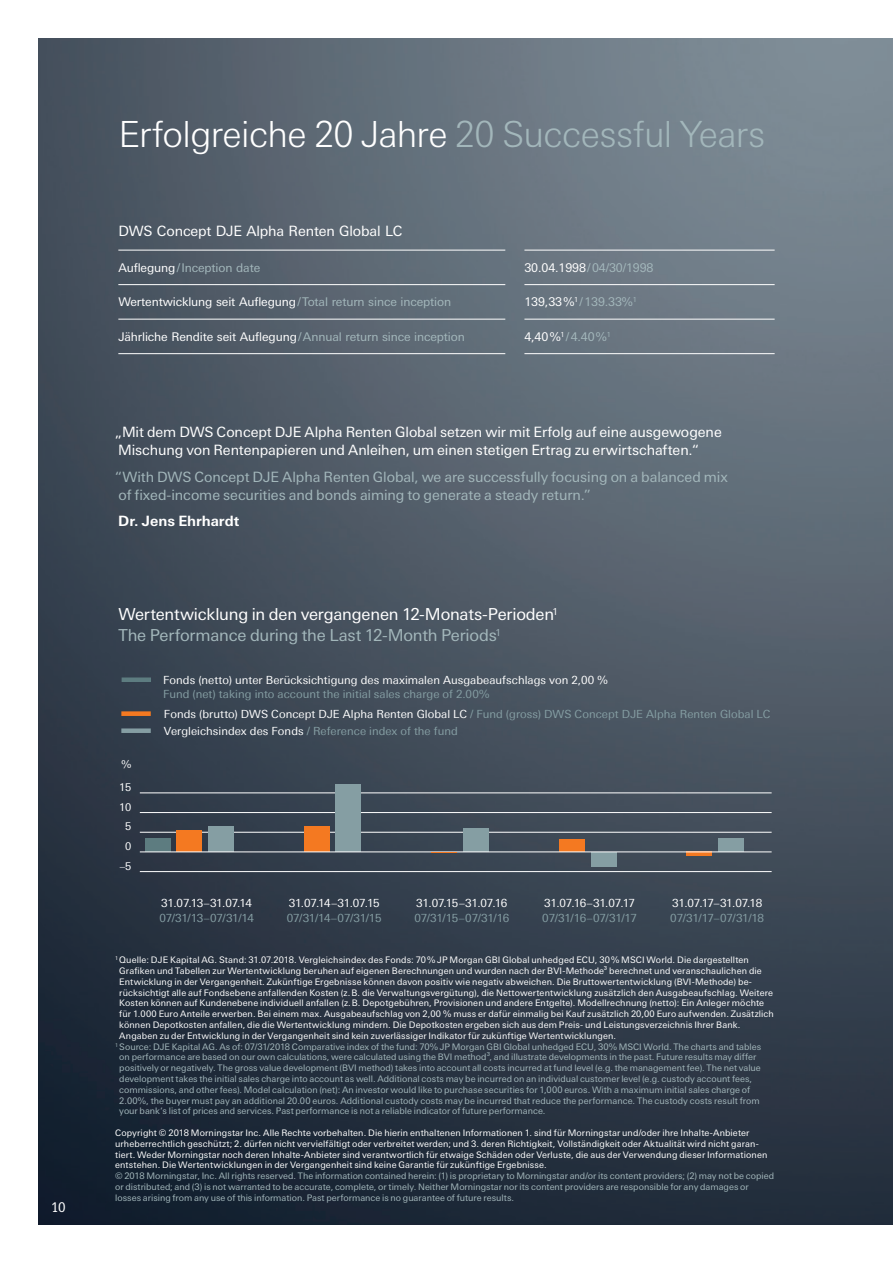
<style>
.page{position:relative;width:893px;height:1263px;background:#fff}
.page>*{position:absolute;margin:0;border:0;box-sizing:border-box;transform-origin:0 0}
.t1{font:300 36px "Univers Next Pro";letter-spacing:-.015em;color:#fff}
.t2{font:16.5px/21px "Univers Next Pro";letter-spacing:-.015em;color:#fff}
.t3{font:14.25px/18px "Univers Next Pro";letter-spacing:-.005em;color:#fff}
.t4{font:14.25px/18px "Univers Next Pro";letter-spacing:-.005em;color:#a3b7bb}
.t5{font:700 14.25px "Univers Next Pro";letter-spacing:-.005em;color:#fff}
.t6{font:13.5px "Glypha LT Pro";color:#fff}
.t7{font:12px "Univers Next Pro";letter-spacing:-.01em;color:#fff}
.t8{font:12px "Univers Next Pro";letter-spacing:-.01em;color:#a3b7bb}
.t9{font:11.25px/17px "Univers Deutsche Bank";letter-spacing:.005em;color:#fff}
.t10{font:11.25px "Univers Deutsche Bank";letter-spacing:-.025em;color:#fff}
.t11{font:11.25px "Univers Deutsche Bank";letter-spacing:-.025em;color:#859ea3}
.t12{font:11.25px "Univers Deutsche Bank";letter-spacing:-.005em;color:#859ea3}
.t13{font:10.65px "Univers Deutsche Bank";color:#fff}
.t14{font:9px/10.8px "Univers Next Pro";letter-spacing:.015em;color:#fff}
.t15{font:9px/10.8px "Univers Next Pro";color:#a3b7bb}
.s1{color:#a3b7bb}
.s2{color:#fff}
.s3{color:#859ea3}
</style>
<div class="page">
<img style="left:38px;top:38px;width:855px;height:1186px">
<hr style="left:118px;top:250px;width:387px;height:1px;background:#fff">
<hr style="left:118px;top:284px;width:387px;height:1px;background:#fff">
<hr style="left:118px;top:319px;width:387px;height:1px;background:#fff">
<hr style="left:118px;top:353px;width:387px;height:1px;background:#fff">
<hr style="left:524px;top:250px;width:251px;height:1px;background:#fff">
<hr style="left:524px;top:284px;width:251px;height:1px;background:#fff">
<hr style="left:524px;top:319px;width:251px;height:1px;background:#fff">
<hr style="left:524px;top:353px;width:251px;height:1px;background:#fff">
<div style="left:122px;top:677px;width:29px;height:5px;background:#5d7c80"></div>
<div style="left:121px;top:711px;width:30px;height:5px;background:#f47921"></div>
<div style="left:121px;top:728px;width:30px;height:5px;background:#859ea3"></div>
<hr style="left:140px;top:871px;width:632px;height:1px;background:#fff">
<hr style="left:140px;top:832px;width:632px;height:1px;background:#fff">
<hr style="left:140px;top:812px;width:632px;height:1px;background:#fff">
<hr style="left:140px;top:792px;width:632px;height:1px;background:#fff">
<div style="left:145px;top:839px;width:26px;height:13px;background:#5d7c80"></div>
<div style="left:177px;top:831px;width:25px;height:21px;background:#f47921"></div>
<div style="left:208px;top:827px;width:26px;height:25px;background:#859ea3"></div>
<div style="left:304px;top:826px;width:25px;height:26px;background:#f47921"></div>
<div style="left:336px;top:784px;width:25px;height:68px;background:#859ea3"></div>
<div style="left:463px;top:828px;width:26px;height:24px;background:#859ea3"></div>
<div style="left:559px;top:840px;width:26px;height:12px;background:#f47921"></div>
<div style="left:591px;top:852px;width:25px;height:14px;background:#859ea3"></div>
<svg style="left:687px;top:852px;width:25px;height:4px"></svg>
<div style="left:719px;top:838px;width:25px;height:14px;background:#859ea3"></div>
<hr style="left:140px;top:851px;width:632px;height:1px;background:#fff">
<svg style="left:431px;top:852px;width:26px;height:1px"></svg>
<h3 class="t6" style="left:51px;top:1199px;width:16px">10</h3>
<h1 class="t1" style="left:118px;top:113px;width:648px">Erfolgreiche 20 Jahre <span class="s1">20 Successful Years</span></h1>
<h3 class="t3" style="left:118px;top:222px;width:286px">DWS Concept DJE Alpha Renten Global LC</h3>
<h3 class="t8" style="left:118px;top:261px;width:143px"><span class="s2">Auflegung</span>/Inception date</h3>
<h3 class="t8" style="left:524px;top:261px;width:131px"><span class="s2">30.04.1998</span>/04/30/1998</h3>
<h3 class="t7" style="left:118px;top:295px;width:334px">Wertentwicklung seit Auflegung<span class="s1">/Total return since inception</span></h3>
<h3 class="t8" style="left:524px;top:295px;width:114px"><span class="s2">139,33%</span><sup>1</sup> /139.33%<sup>1</sup></h3>
<h3 class="t7" style="left:118px;top:330px;width:348px">Jährliche Rendite seit Auflegung<span class="s1">/Annual return since inception</span></h3>
<h3 class="t8" style="left:524px;top:330px;width:88px"><span class="s2">4,40%</span><sup>1</sup> /4.40%<sup>1</sup></h3>
<h3 class="t3" style="left:115px;top:423px;width:608px">„Mit dem DWS Concept DJE Alpha Renten Global setzen wir mit Erfolg auf eine ausgewogene<br>Mischung von Rentenpapieren und Anleihen, um einen stetigen Ertrag zu erwirtschaften.“</h3>
<h3 class="t4" style="left:115px;top:468px;width:614px">“With DWS Concept DJE Alpha Renten Global, we are successfully focusing on a balanced mix of fixed-income securities and bonds aiming to generate a steady return.”</h3>
<h3 class="t5" style="left:118px;top:513px;width:122px">Dr. Jens Ehrhardt</h3>
<h2 class="t2" style="left:118px;top:604px;width:441px">Wertentwicklung in den vergangenen 12-Monats-Perioden<sup>1<br></sup><span class="s1">The Performance during the Last 12-Month Periods</span><sup>1</sup></h2>
<p class="t9" style="left:163px;top:672px;width:446px">Fonds (netto) unter Berücksichtigung des maximalen Ausgabeaufschlags von 2,00 %</p>
<p class="t12" style="left:163px;top:687px;width:328px">Fund (net) taking into account the initial sales charge of 2.00%</p>
<p class="t13" style="left:122px;top:758px;width:11px">%</p>
<p class="t13" style="left:119px;top:781px;width:14px">15</p>
<p class="t13" style="left:119px;top:801px;width:14px">10</p>
<p class="t13" style="left:125px;top:820px;width:8px">5</p>
<p class="t13" style="left:125px;top:840px;width:8px">0</p>
<p class="t13" style="left:120px;top:860px;width:13px">–5</p>
<p class="t9" style="left:164px;top:705px;width:608px">Fonds (brutto) DWS Concept DJE Alpha Renten Global LC <span class="s3">/ Fund (gross) DWS Concept DJE Alpha Renten Global LC<br></span>Vergleichsindex des Fonds <span class="s3">/ Reference index of the fund</span></p>
<p class="t10" style="left:161px;top:896px;width:92px">31.07.13–31.07.14</p>
<p class="t10" style="left:289px;top:896px;width:92px">31.07.14–31.07.15</p>
<p class="t10" style="left:416px;top:896px;width:93px">31.07.15–31.07.16</p>
<p class="t10" style="left:544px;top:896px;width:92px">31.07.16–31.07.17</p>
<p class="t10" style="left:672px;top:896px;width:92px">31.07.17–31.07.18</p>
<p class="t11" style="left:159px;top:911px;width:96px">07/31/13–07/31/14</p>
<p class="t11" style="left:287px;top:911px;width:96px">07/31/14–07/31/15</p>
<p class="t11" style="left:414px;top:911px;width:96px">07/31/15–07/31/16</p>
<p class="t11" style="left:542px;top:911px;width:96px">07/31/16–07/31/17</p>
<p class="t11" style="left:670px;top:911px;width:95px">07/31/17–07/31/18</p>
<p class="t14" style="left:115px;top:955px;width:635px"><sup>1</sup> Quelle: DJE Kapital AG. Stand: 31.07.2018. Vergleichsindex des Fonds: 70% JP Morgan GBI Global unhedged ECU, 30% MSCI World. Die dargestellten</p>
<p class="t14" style="left:119px;top:965px;width:644px">Grafiken und Tabellen zur Wertentwicklung beruhen auf eigenen Berechnungen und wurden nach der BVI-Methode³ berechnet und veranschaulichen die</p>
<p class="t14" style="left:119px;top:976px;width:634px">Entwicklung in der Vergangenheit. Zukünftige Ergebnisse können davon positiv wie negativ abweichen. Die Bruttowertentwicklung (BVI-Methode) be-</p>
<p class="t14" style="left:119px;top:987px;width:655px">rücksichtigt alle auf Fondsebene anfallenden Kosten (z.B. die Verwaltungsvergütung), die Nettowertentwicklung zusätzlich den Ausgabeaufschlag. Weitere</p>
<p class="t14" style="left:119px;top:998px;width:646px">Kosten können auf Kundenebene individuell anfallen (z.B. Depotgebühren, Provisionen und andere Entgelte). Modellrechnung (netto): Ein Anleger möchte</p>
<p class="t14" style="left:119px;top:1009px;width:656px">für 1.000 Euro Anteile erwerben. Bei einem max. Ausgabeaufschlag von 2,00 % muss er dafür einmalig bei Kauf zusätzlich 20,00 Euro aufwenden. Zusätzlich</p>
<p class="t14" style="left:119px;top:1019px;width:623px">können Depotkosten anfallen, die die Wertentwicklung mindern. Die Depotkosten ergeben sich aus dem Preis- und Leistungsverzeichnis Ihrer Bank.</p>
<p class="t14" style="left:119px;top:1030px;width:498px">Angaben zu der Entwicklung in der Vergangenheit sind kein zuverlässiger Indikator für zukünftige Wertentwicklungen.</p>
<p class="t15" style="left:115px;top:1041px;width:648px"><sup>1</sup> Source: DJE Kapital AG. As of: 07/31/2018 Comparative index of the fund: 70% JP Morgan GBI Global unhedged ECU, 30% MSCI World. The charts and tables</p>
<p class="t15" style="left:119px;top:1052px;width:638px">on performance are based on our own calculations, were calculated using the BVI method³, and illustrate developments in the past. Future results may differ</p>
<p class="t15" style="left:119px;top:1063px;width:643px">positively or negatively. The gross value development (BVI method) takes into account all costs incurred at fund level (e.g. the management fee). The net value</p>
<p class="t15" style="left:119px;top:1073px;width:634px">development takes the initial sales charge into account as well. Additional costs may be incurred on an individual customer level (e.g. custody account fees,</p>
<p class="t15" style="left:119px;top:1084px;width:632px">commissions, and other fees). Model calculation (net): An investor would like to purchase securities for 1,000 euros. With a maximum initial sales charge of</p>
<p class="t15" style="left:119px;top:1095px;width:642px">2.00%, the buyer must pay an additional 20.00 euros. Additional custody costs may be incurred that reduce the performance. The custody costs result from</p>
<p class="t15" style="left:119px;top:1106px;width:428px">your bank‘s list of prices and services. Past performance is not a reliable indicator of future performance.</p>
<p class="t14" style="left:115px;top:1127px;width:654px">Copyright © 2018 Morningstar Inc. Alle Rechte vorbehalten. Die hierin enthaltenen Informationen 1. sind für Morningstar und/oder ihre Inhalte-Anbieter urheberrechtlich geschützt; 2. dürfen nicht vervielfältigt oder verbreitet werden; und 3. deren Richtigkeit, Vollständigkeit oder Aktualität wird nicht garan&shy;tiert. Weder Morningstar noch deren Inhalte-Anbieter sind verantwortlich für etwaige Schäden oder Verluste, die aus der Verwendung dieser Informationen entstehen. Die Wertentwicklungen in der Vergangenheit sind keine Garantie für zukünftige Ergebnisse.</p>
<p class="t15" style="left:115px;top:1171px;width:660px">© 2018 Morningstar, Inc. All rights reserved. The information contained herein: (1) is proprietary to Morningstar and/or its content providers; (2) may not be copied or distributed; and (3) is not warranted to be accurate, complete, or timely. Neither Morningstar nor its content providers are responsible for any damages or losses arising from any use of this information. Past performance is no guarantee of future results.</p>
</div>
